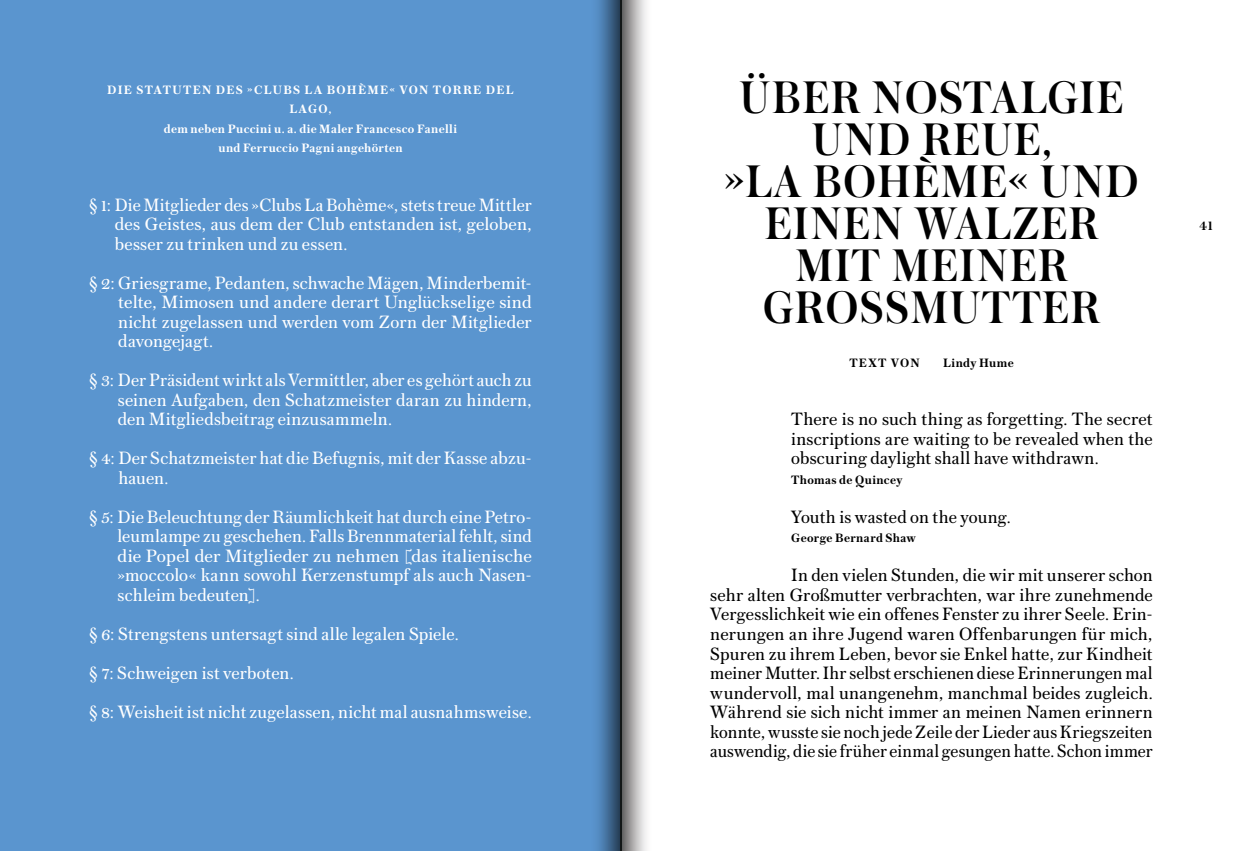
<style>
.page{position:relative;width:1242px;height:851px;background:#fff}
.page>*{position:absolute;margin:0;border:0;box-sizing:border-box;transform-origin:0 0}
.t1{font:500 48px/42px "Austin";letter-spacing:.035em;color:#000;text-align:center}
.t2{font:18.75px/19.5px "Austin Text";letter-spacing:.01em;color:#fff;text-align:justify}
.t3{font:18.75px/19.5px "Austin Text";letter-spacing:.01em;color:#000;text-align:justify}
.t4{font:600 12.75px/19.5px "Austin Text";letter-spacing:.04em;color:#fff;text-align:center}
.t5{font:600 12.75px "Austin Text";letter-spacing:.035em;color:#000}
</style>
<div class="page">
<div style="left:0;top:0;width:621px;height:850px;background:#5a95cf"></div>
<div style="left:621px;top:0;width:32px;height:850px;background:linear-gradient(to right,#6c696a,#fff)"></div>
<hr style="left:621px;top:0;width:1px;height:850px;background:#11100a">
<div style="left:589px;top:0;width:32px;height:850px;background:linear-gradient(to right,#63a5e5,#2a445e)"></div>
<hr style="left:620px;top:0;width:1px;height:850px;background:#11100a">
<p class="t4" style="left:107px;top:79px;width:408px">DIE STATUTEN DES »CLUBS LA BOHÈME« VON TORRE DEL LAGO,<br>dem neben Puccini u. a. die Maler Francesco Fanelli<br>und Ferruccio Pagni angehörten</p>
<p class="t2" style="left:115px;top:194px;width:418px;text-indent:-25px">§ 1: Die Mitglieder des »Clubs La Bohème«, stets treue Mittler des Geistes, aus dem der Club entstanden ist, geloben, besser zu trinken und zu essen.</p>
<p class="t2" style="left:118px;top:272px;width:415px;text-indent:-29px">§ 2: Griesgrame, Pedanten, schwache Mägen, Minderbemit&shy;telte, Mimosen und andere derart Unglückselige sind nicht zugelassen und werden vom Zorn der Mitglieder davongejagt.</p>
<p class="t2" style="left:118px;top:370px;width:415px;text-indent:-29px">§ 3: Der Präsident wirkt als Vermittler, aber es gehört auch zu seinen Aufgaben, den Schatzmeister daran zu hindern, den Mitgliedsbeitrag einzusammeln.</p>
<p class="t2" style="left:118px;top:448px;width:415px;text-indent:-29px">§ 4: Der Schatzmeister hat die Befugnis, mit der Kasse abzu&shy;hauen.</p>
<p class="t2" style="left:117px;top:506px;width:416px;text-align:left;text-indent:-28px">§ 5: Die Beleuchtung der Räumlichkeit hat durch eine Petro&shy;leumlampe zu geschehen. Falls Brennmaterial fehlt, sind die Popel der Mitglieder zu nehmen [das italienische »moccolo« kann sowohl Kerzenstumpf als auch Nasen&shy;schleim bedeuten].</p>
<p class="t2" style="left:89px;top:613px;width:444px;line-height:39px;text-align:left">§ 6: Strengstens untersagt sind alle legalen Spiele.<br>§ 7: Schweigen ist verboten.<br>§ 8: Weisheit ist nicht zugelassen, nicht mal ausnahmsweise.</p>
<h1 class="t1" style="left:724px;top:75px;width:416px">ÜBER NOSTALGIE<br>UND REUE,<br>»LA BOHÈME« UND<br>EINEN WALZER<br>MIT MEINER<br>GROSSMUTTER</h1>
<p class="t5" style="left:849px;top:353px;width:72px">TEXT VON</p>
<p class="t5" style="left:943px;top:353px;width:72px">Lindy Hume</p>
<p class="t3" style="left:791px;top:409px;width:363px">There is no such thing as forgetting. The secret inscriptions are waiting to be revealed when the obscuring daylight shall have withdrawn.</p>
<p class="t5" style="left:791px;top:470px;width:113px">Thomas de Quincey</p>
<p class="t3" style="left:791px;top:506px;width:221px">Youth is wasted on the young.</p>
<p class="t5" style="left:791px;top:529px;width:126px">George Bernard Shaw</p>
<p class="t3" style="left:710px;top:565px;width:444px;text-indent:81px">In den vielen Stunden, die wir mit unserer schon sehr alten Großmutter verbrachten, war ihre zunehmende Vergesslichkeit wie ein offenes Fenster zu ihrer Seele. Erin&shy;nerungen an ihre Jugend waren Offenbarungen für mich, Spuren zu ihrem Leben, bevor sie Enkel hatte, zur Kindheit meiner Mutter. Ihr selbst erschienen diese Erinnerungen mal wundervoll, mal unangenehm, manchmal beides zugleich.<br>Während sie sich nicht immer an meinen Namen erinnern konnte, wusste sie noch jede Zeile der Lieder aus Kriegszeiten auswendig, die sie früher einmal gesungen hatte. Schon immer</p>
<p class="t5" style="left:1199px;top:217px;width:15px">41</p>
</div>
